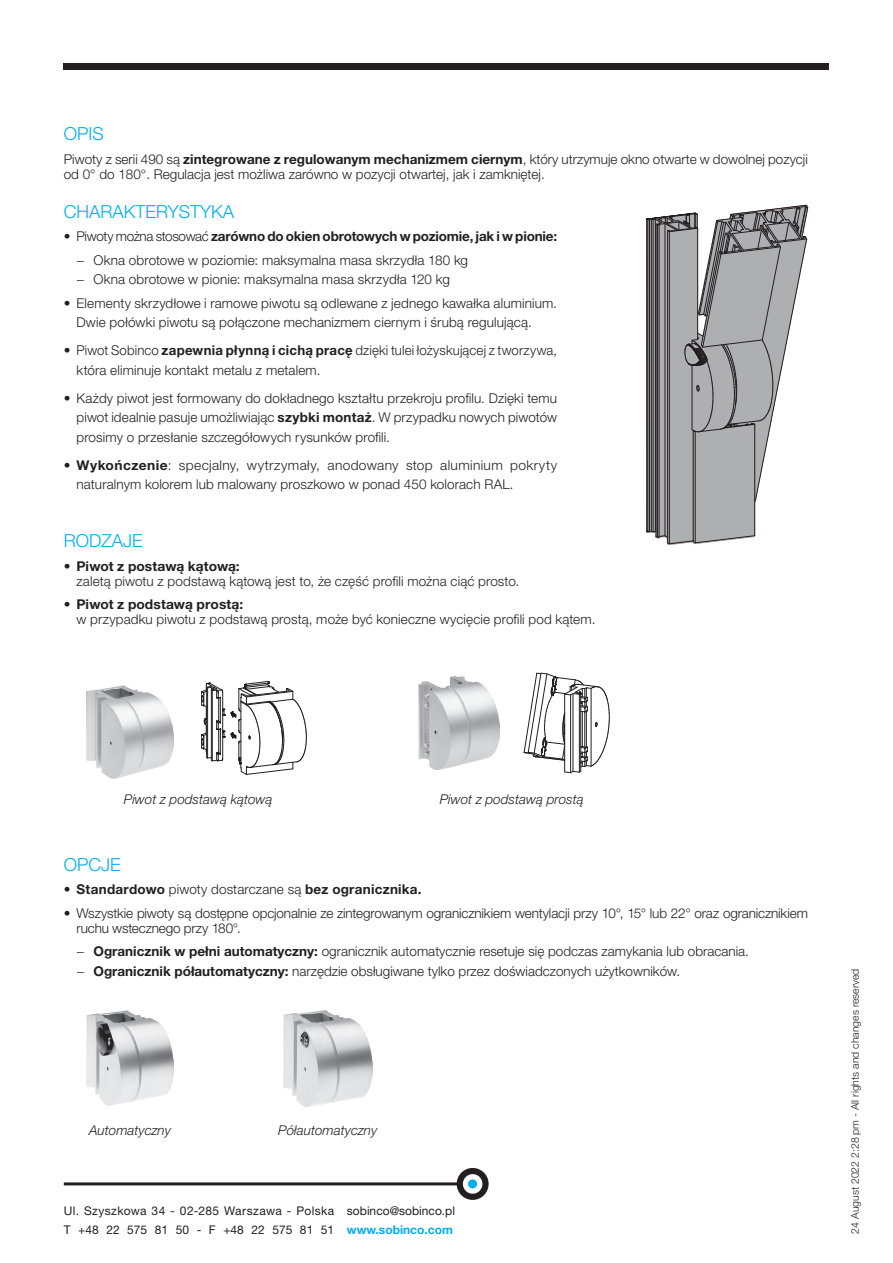
<style>
.page{position:relative;width:893px;height:1263px;background:#fff}
.page>*{position:absolute;margin:0;border:0;box-sizing:border-box;transform-origin:0 0}
.h3{font:300 18px "Helvetica Neue LT Pro";color:#00aeef}
.h3-2{font:300 13.5px/19.5px "Helvetica Neue LT Pro";color:#231f20}
.t1{font:700 13.5px "Helvetica Neue LT Pro";letter-spacing:-.01em;color:#231f20}
.t2{font:700 13.5px "Helvetica Neue LT Pro";letter-spacing:.02em;color:#231f20}
.p3__Afwerkingsoptie{font:italic 300 13.5px "Helvetica Neue LT Pro";color:#231f20}
.p3__Afwerkingsoptie-2{font:italic 300 13.5px "Helvetica Neue LT Std";color:#231f20}
.t3{font:12px/18.6px "Helvetica Neue LT Std";letter-spacing:.005em;color:#231f20}
.t4{font:700 12px "Helvetica Neue LT Std";color:#00aeef}
.t5{font:300 10.5px "Helvetica Neue LT Std";color:#231f20}
.s1{font-weight:700}
.s2{font-weight:300}
.s3{font-family:"Helvetica Neue LT Std"}
</style>
<div class="page">
<img style="left:86px;top:686px;width:88px;height:93px">
<svg style="left:201px;top:681px;width:106px;height:94px"></svg>
<img style="left:418px;top:676px;width:81px;height:93px">
<svg style="left:524px;top:673px;width:86px;height:100px"></svg>
<img style="left:86px;top:1011px;width:87px;height:95px">
<img style="left:283px;top:1011px;width:89px;height:96px">
<svg style="left:646px;top:205px;width:162px;height:339px"></svg>
<hr style="left:649px;top:220px;width:1px;height:312px;background:#231f20">
<hr style="left:651px;top:219px;width:1px;height:312px;background:#231f20">
<hr style="left:653px;top:220px;width:1px;height:312px;background:#231f20">
<hr style="left:655px;top:219px;width:1px;height:312px;background:#231f20">
<hr style="left:657px;top:225px;width:1px;height:312px;background:#231f20">
<div style="left:64px;top:64px;width:765px;height:6px;background:#231f20"></div>
<hr style="left:64px;top:1182px;width:394px;height:3px;background:#231f20">
<div style="left:457px;top:1168px;width:32px;height:32px;border:6px solid #231f20;border-radius:50%"></div>
<div style="left:468px;top:1179px;width:9px;height:9px;background:#00aeef;border-radius:50%"></div>
<p class="h3" style="left:64px;top:123px;width:42px">OPIS</p>
<p class="h3-2" style="left:64px;top:151px;width:746px;line-height:15px">Piwoty z serii 490 są <span class="s1">zintegrowane z regulowanym mechanizmem ciernym</span>, który utrzymuje okno otwarte w dowolnej pozycji od 0° do 180°. Regulacja jest możliwa zarówno w pozycji otwartej, jak i zamkniętej.</p>
<p class="h3" style="left:64px;top:200px;width:172px">CHARAKTERYSTYKA</p>
<p class="t1" style="left:64px;top:228px;width:495px"><span class="s2">• Piwoty można stosować</span> zarówno do okien obrotowych w poziomie, jak i w pionie:</p>
<p class="h3-2" style="left:77px;top:250px;width:393px"><span class="s3">−</span> Okna obrotowe w poziomie: maksymalna masa skrzydła 180 kg</p>
<p class="h3-2" style="left:77px;top:269px;width:375px"><span class="s3">−</span> Okna obrotowe w pionie: maksymalna masa skrzydła 120 kg</p>
<p class="h3-2" style="left:77px;top:293px;width:482px;text-indent:-13px">• Elementy skrzydłowe i ramowe piwotu są odlewane z jednego kawałka aluminium.<br>Dwie połówki piwotu są połączone mechanizmem ciernym i śrubą regulującą.</p>
<p class="h3-2" style="left:77px;top:340px;width:482px;text-indent:-13px">• Piwot Sobinco <span class="s1">zapewnia płynną i cichą pracę</span> dzięki tulei łożyskującej z tworzywa, która eliminuje kontakt metalu z metalem.</p>
<p class="h3-2" style="left:77px;top:388px;width:482px;text-align:justify;text-indent:-13px">• Każdy piwot jest formowany do dokładnego kształtu przekroju profilu. Dzięki temu piwot idealnie pasuje umożliwiając <span class="s1">szybki montaż</span>. W przypadku nowych piwotów prosimy o przesłanie szczegółowych rysunków profili.</p>
<p class="h3-2" style="left:77px;top:455px;width:482px;text-indent:-13px"><span class="s1">• Wykończenie</span>: specjalny, wytrzymały, anodowany stop aluminium pokryty naturalnym kolorem lub malowany proszkowo w ponad 450 kolorach RAL.</p>
<p class="h3" style="left:64px;top:530px;width:81px">RODZAJE</p>
<p class="h3-2" style="left:77px;top:558px;width:444px;line-height:15px;text-indent:-13px">• <span class="s1">Piwot z postawą kątową:<br></span>zaletą piwotu z podstawą kątową jest to, że część profili można ciąć prosto.</p>
<p class="h3-2" style="left:77px;top:597px;width:520px;line-height:15px;text-indent:-13px">• <span class="s1">Piwot z podstawą prostą:<br></span>w przypadku piwotu z podstawą prostą, może być konieczne wycięcie profili pod kątem.</p>
<p class="p3__Afwerkingsoptie" style="left:124px;top:791px;width:150px">Piwot z podstawą kątową</p>
<p class="p3__Afwerkingsoptie" style="left:440px;top:791px;width:146px">Piwot z podstawą prostą</p>
<p class="h3" style="left:64px;top:853px;width:59px">OPCJE</p>
<p class="t2" style="left:64px;top:881px;width:359px"><span class="s2">•</span> Standardowo <span class="s2">piwoty dostarczane są</span> bez ogranicznika.</p>
<p class="h3-2" style="left:77px;top:905px;width:733px;line-height:15px;text-indent:-13px">• Wszystkie piwoty są dostępne opcjonalnie ze zintegrowanym ogranicznikiem wentylacji przy 10°, 15° lub 22° oraz ogranicznikiem ruchu wstecznego przy 180°.</p>
<p class="h3-2" style="left:77px;top:941px;width:674px"><span class="s3">−</span> <span class="s1">Ogranicznik w pełni automatyczny:</span> ogranicznik automatycznie resetuje się podczas zamykania lub obracania.</p>
<p class="h3-2" style="left:77px;top:961px;width:605px"><span class="s3">−</span> <span class="s1">Ogranicznik półautomatyczny:</span> narzędzie obsługiwane tylko przez doświadczonych użytkowników.</p>
<p class="p3__Afwerkingsoptie-2" style="left:89px;top:1122px;width:84px">Automatyczny</p>
<p class="p3__Afwerkingsoptie-2" style="left:278px;top:1122px;width:101px">Półautomatyczny</p>
<p class="t3" style="left:64px;top:1201px;width:272px">Ul. Szyszkowa 34 - 02-285 Warszawa - Polska<br>T +48 22 575 81 50 - F +48 22 575 81 51</p>
<p class="t3" style="left:347px;top:1201px;width:110px">sobinco@sobinco.pl</p>
<p class="t4" style="left:347px;top:1222px;width:107px">www.sobinco.com</p>
<p class="t5" style="left:849px;top:1233px;width:266px;rotate:-90deg">24 August 2022 2:28 pm - All rights and changes reserved</p>
</div>
